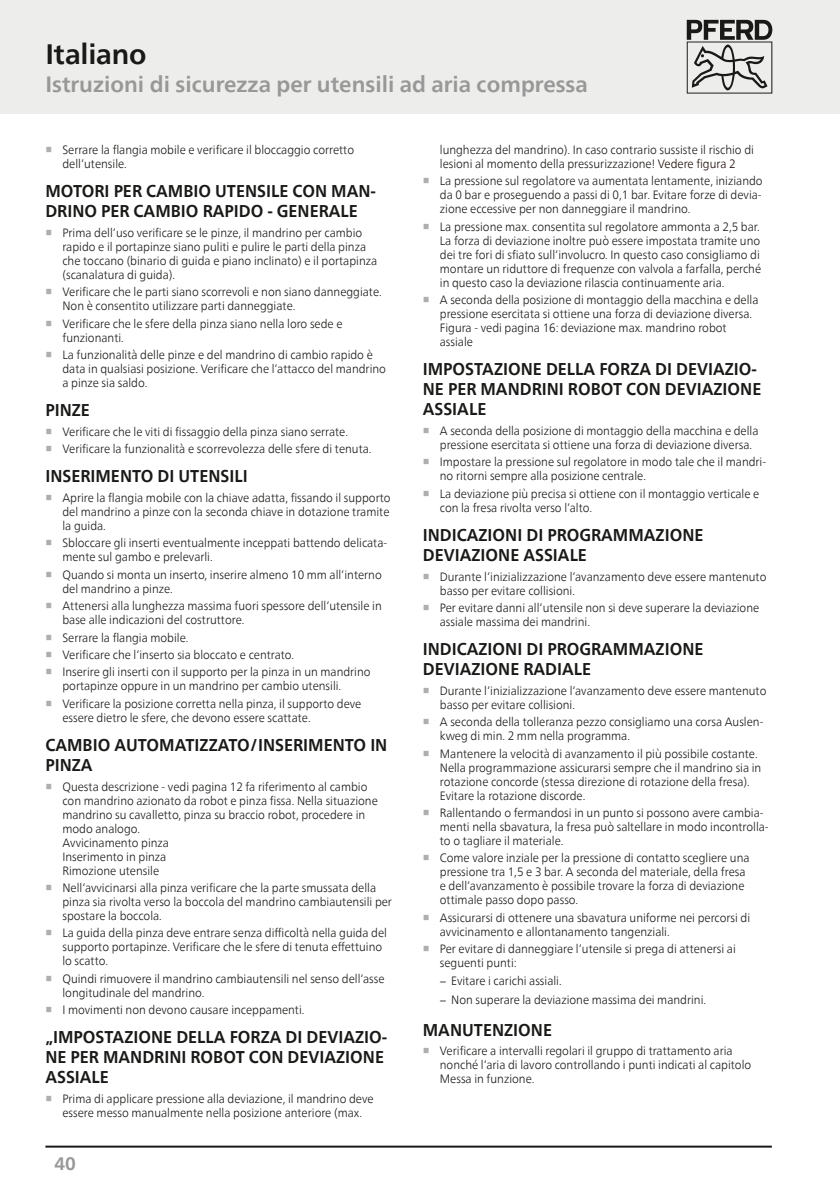
<style>
.page{position:relative;width:840px;height:1191px;background:#fff}
.page>*{position:absolute;margin:0;border:0;box-sizing:border-box;transform-origin:0 0}
.Headline{font:700 28px "Neue Frutiger World";letter-spacing:-.005em;color:#191917}
.Subhead_grau{font:700 22px "Neue Frutiger World";color:#989898}
.t1{font:700 18px "Neue Frutiger World";color:#989898}
.Copy_Head{font:700 17px/20px "Neue Frutiger World";color:#191917;scale:.95 1}
.t2{font:300 12px/14px "Neue Frutiger World";color:#191917;scale:.95 1}
.s1{font-family:"Arial Unicode MS";font-weight:700;color:#aeaeae}
.s2{color:#1d0c05}
</style>
<div class="page">
<div style="left:0;top:0;width:839px;height:113px;background:#ededec"></div>
<hr style="left:839px;top:0;width:1px;height:113px;background:#ededec">
<svg style="left:686px;top:20px;width:85px;height:74px"></svg>
<hr style="left:45px;top:1145px;width:726px;height:2px;background:#191917">
<p class="Headline" style="left:45px;top:29px;width:103px">Italiano</p>
<p class="Subhead_grau" style="left:45px;top:65px;width:543px">Istruzioni di sicurezza per utensili ad aria compressa</p>
<p class="t2" style="left:62px;top:143px;width:308px;text-indent:-17px"><span class="s1">■</span> Serrare la flangia mobile e verificare il bloccaggio corretto dell‘utensile.</p>
<p class="Copy_Head" style="left:45px;top:181px;width:349px">MOTORI PER CAMBIO UTENSILE CON MAN-<br>DRINO PER CAMBIO RAPIDO - GENERALE</p>
<p class="t2" style="left:62px;top:225px;width:333px;text-indent:-17px"><span class="s1">■</span> Prima dell‘uso verificare se le pinze, il mandrino per cambio rapido e il portapinze siano puliti e pulire le parti della pinza che toccano (binario di guida e piano inclinato) e il portapinza (scanalatura di guida).</p>
<p class="t2" style="left:62px;top:285px;width:337px;text-indent:-17px"><span class="s1">■</span> Verificare che le parti siano scorrevoli e non siano danneggiate.<br>Non è consentito utilizzare parti danneggiate.</p>
<p class="t2" style="left:62px;top:316px;width:296px;text-indent:-17px"><span class="s1">■</span> Verificare che le sfere della pinza siano nella loro sede e funzionanti.</p>
<p class="t2" style="left:62px;top:348px;width:342px;text-indent:-17px"><span class="s1">■</span> La funzionalità delle pinze e del mandrino di cambio rapido è data in qualsiasi posizione. Verificare che l‘attacco del mandrino a pinze sia saldo.</p>
<p class="Copy_Head" style="left:45px;top:400px;width:48px">PINZE</p>
<p class="t2" style="left:45px;top:424px;width:320px"><span class="s1">■</span> Verificare che le viti di fissaggio della pinza siano serrate.</p>
<p class="t2" style="left:45px;top:442px;width:344px"><span class="s1">■</span> Verificare la funzionalità e scorrevolezza delle sfere di tenuta.</p>
<p class="Copy_Head" style="left:45px;top:466px;width:214px">INSERIMENTO DI UTENSILI</p>
<p class="t2" style="left:62px;top:491px;width:347px;text-align:justify;text-indent:-17px"><span class="s1">■</span> Aprire la flangia mobile con la chiave adatta, fissando il supporto del mandrino a pinze con la seconda chiave in dotazione tramite la guida.</p>
<p class="t2" style="left:62px;top:536px;width:343px;text-indent:-17px"><span class="s1">■</span> Sbloccare gli inserti eventualmente inceppati battendo delicata&shy;mente sul gambo e prelevarli.</p>
<p class="t2" style="left:62px;top:567px;width:337px;text-indent:-17px"><span class="s1">■</span> Quando si monta un inserto, inserire almeno 10 mm all‘interno del mandrino a pinze.</p>
<p class="t2" style="left:62px;top:599px;width:337px;text-indent:-17px"><span class="s1">■</span> Attenersi alla lunghezza massima fuori spessore dell‘utensile in base alle indicazioni del costruttore.</p>
<p class="t2" style="left:45px;top:630px;width:152px"><span class="s1">■</span> Serrare la flangia mobile.</p>
<p class="t2" style="left:45px;top:648px;width:263px"><span class="s1">■</span> Verificare che l‘inserto sia bloccato e centrato.</p>
<p class="t2" style="left:62px;top:665px;width:326px;text-indent:-17px"><span class="s1">■</span> Inserire gli inserti con il supporto per la pinza in un mandrino portapinze oppure in un mandrino per cambio utensili.</p>
<p class="t2" style="left:62px;top:696px;width:316px;text-indent:-17px"><span class="s1">■</span> Verificare la posizione corretta nella pinza, il supporto deve essere dietro le sfere, che devono essere scattate.</p>
<p class="Copy_Head" style="left:45px;top:734px;width:361px">CAMBIO AUTOMATIZZATO/INSERIMENTO IN<br>PINZA</p>
<p class="t2" style="left:62px;top:779px;width:333px;text-indent:-17px"><span class="s1">■</span> Questa descrizione - vedi pagina 12 fa riferimento al cambio con mandrino azionato da robot e pinza fissa. Nella situazione mandrino su cavalletto, pinza su braccio robot, procedere in modo analogo.<br>Avvicinamento pinza<br>Inserimento in pinza<br>Rimozione utensile</p>
<p class="t2" style="left:62px;top:880px;width:348px;text-indent:-17px"><span class="s1">■</span> Nell‘avvicinarsi alla pinza verificare che la parte smussata della pinza sia rivolta verso la boccola del mandrino cambiautensili per spostare la boccola.</p>
<p class="t2" style="left:62px;top:926px;width:343px;text-indent:-17px"><span class="s1">■</span> La guida della pinza deve entrare senza difficoltà nella guida del supporto portapinze. Verificare che le sfere di tenuta effettuino lo scatto.</p>
<p class="t2" style="left:62px;top:971px;width:340px;text-indent:-17px"><span class="s1">■</span> Quindi rimuovere il mandrino cambiautensili nel senso dell‘asse longitudinale del mandrino.</p>
<p class="t2" style="left:45px;top:1003px;width:274px"><span class="s1">■</span> I movimenti non devono causare inceppamenti.</p>
<p class="Copy_Head" style="left:45px;top:1027px;width:361px">„IMPOSTAZIONE DELLA FORZA DI DEVIAZIO-<br>NE PER MANDRINI ROBOT CON DEVIAZIONE<br>ASSIALE</p>
<p class="t2" style="left:45px;top:1091px;width:347px;text-align:center"><span class="s1">■</span> Prima di applicare pressione alla deviazione, il mandrino deve essere messo manualmente nella posizione anteriore (max.</p>
<h3 class="t1" style="left:54px;top:1147px;width:23px">40</h3>
<p class="t2" style="left:439px;top:143px;width:332px">lunghezza del mandrino). In caso contrario sussiste il rischio di lesioni al momento della pressurizzazione! <span class="s2">Vedere figura 2</span></p>
<p class="t2" style="left:439px;top:174px;width:341px;text-align:justify;text-indent:-17px"><span class="s1">■</span> La pressione sul regolatore va aumentata lentamente, iniziando da 0 bar e proseguendo a passi di 0,1 bar. Evitare forze di devia&shy;zione eccessive per non danneggiare il mandrino.</p>
<p class="t2" style="left:439px;top:220px;width:339px;text-align:justify;text-indent:-17px"><span class="s1">■</span> La pressione max. consentita sul regolatore ammonta a 2,5 bar.<br>La forza di deviazione inoltre può essere impostata tramite uno dei tre fori di sfiato sull‘involucro. In questo caso consigliamo di montare un riduttore di frequenze con valvola a farfalla, perché in questo caso la deviazione rilascia continuamente aria.</p>
<p class="t2" style="left:439px;top:293px;width:337px;text-indent:-17px"><span class="s1">■</span> A seconda della posizione di montaggio della macchina e della pressione esercitata si ottiene una forza di deviazione diversa.<br>Figura - vedi pagina 16: deviazione max. mandrino robot assiale</p>
<p class="Copy_Head" style="left:422px;top:359px;width:358px">IMPOSTAZIONE DELLA FORZA DI DEVIAZIO-<br>NE PER MANDRINI ROBOT CON DEVIAZIONE<br>ASSIALE</p>
<p class="t2" style="left:439px;top:424px;width:337px;text-indent:-17px"><span class="s1">■</span> A seconda della posizione di montaggio della macchina e della pressione esercitata si ottiene una forza di deviazione diversa.</p>
<p class="t2" style="left:439px;top:455px;width:345px;text-indent:-17px"><span class="s1">■</span> Impostare la pressione sul regolatore in modo tale che il mandri&shy;no ritorni sempre alla posizione centrale.</p>
<p class="t2" style="left:439px;top:486px;width:337px;text-indent:-17px"><span class="s1">■</span> La deviazione più precisa si ottiene con il montaggio verticale e con la fresa rivolta verso l‘alto.</p>
<p class="Copy_Head" style="left:422px;top:524px;width:297px">INDICAZIONI DI PROGRAMMAZIONE<br>DEVIAZIONE ASSIALE</p>
<p class="t2" style="left:439px;top:569px;width:345px;text-indent:-17px"><span class="s1">■</span> Durante l‘inizializzazione l‘avanzamento deve essere mantenuto basso per evitare collisioni.</p>
<p class="t2" style="left:439px;top:601px;width:337px;text-indent:-17px"><span class="s1">■</span> Per evitare danni all‘utensile non si deve superare la deviazione assiale massima dei mandrini.</p>
<p class="Copy_Head" style="left:422px;top:639px;width:297px">INDICAZIONI DI PROGRAMMAZIONE<br>DEVIAZIONE RADIALE</p>
<p class="t2" style="left:439px;top:683px;width:345px;text-indent:-17px"><span class="s1">■</span> Durante l‘inizializzazione l‘avanzamento deve essere mantenuto basso per evitare collisioni.</p>
<p class="t2" style="left:439px;top:715px;width:342px;text-indent:-17px"><span class="s1">■</span> A seconda della tolleranza pezzo consigliamo una corsa Auslen&shy;kweg di min. 2 mm nella programma.</p>
<p class="t2" style="left:439px;top:746px;width:340px;text-indent:-17px"><span class="s1">■</span> Mantenere la velocità di avanzamento il più possibile costante.<br>Nella programmazione assicurarsi sempre che il mandrino sia in rotazione concorde (stessa direzione di rotazione della fresa).<br>Evitare la rotazione discorde.</p>
<p class="t2" style="left:439px;top:806px;width:347px;text-indent:-17px"><span class="s1">■</span> Rallentando o fermandosi in un punto si possono avere cambia&shy;menti nella sbavatura, la fresa può saltellare in modo incontrolla&shy;to o tagliare il materiale.</p>
<p class="t2" style="left:439px;top:851px;width:327px;text-indent:-17px"><span class="s1">■</span> Come valore inziale per la pressione di contatto scegliere una pressione tra 1,5 e 3 bar. A seconda del materiale, della fresa e dell‘avanzamento è possibile trovare la forza di deviazione ottimale passo dopo passo.</p>
<p class="t2" style="left:439px;top:910px;width:328px;text-indent:-17px"><span class="s1">■</span> Assicurarsi di ottenere una sbavatura uniforme nei percorsi di avvicinamento e allontanamento tangenziali.</p>
<p class="t2" style="left:439px;top:942px;width:313px;text-indent:-17px"><span class="s1">■</span> Per evitare di danneggiare l‘utensile si prega di attenersi ai seguenti punti:</p>
<p class="t2" style="left:439px;top:973px;width:130px">− Evitare i carichi assiali.</p>
<p class="t2" style="left:439px;top:993px;width:282px">− Non superare la deviazione massima dei mandrini.</p>
<p class="Copy_Head" style="left:422px;top:1019px;width:138px">MANUTENZIONE</p>
<p class="t2" style="left:439px;top:1044px;width:329px;text-indent:-17px"><span class="s1">■</span> Verificare a intervalli regolari il gruppo di trattamento aria nonché l‘aria di lavoro controllando i punti indicati al capitolo<br>Messa in funzione.</p>
</div>
